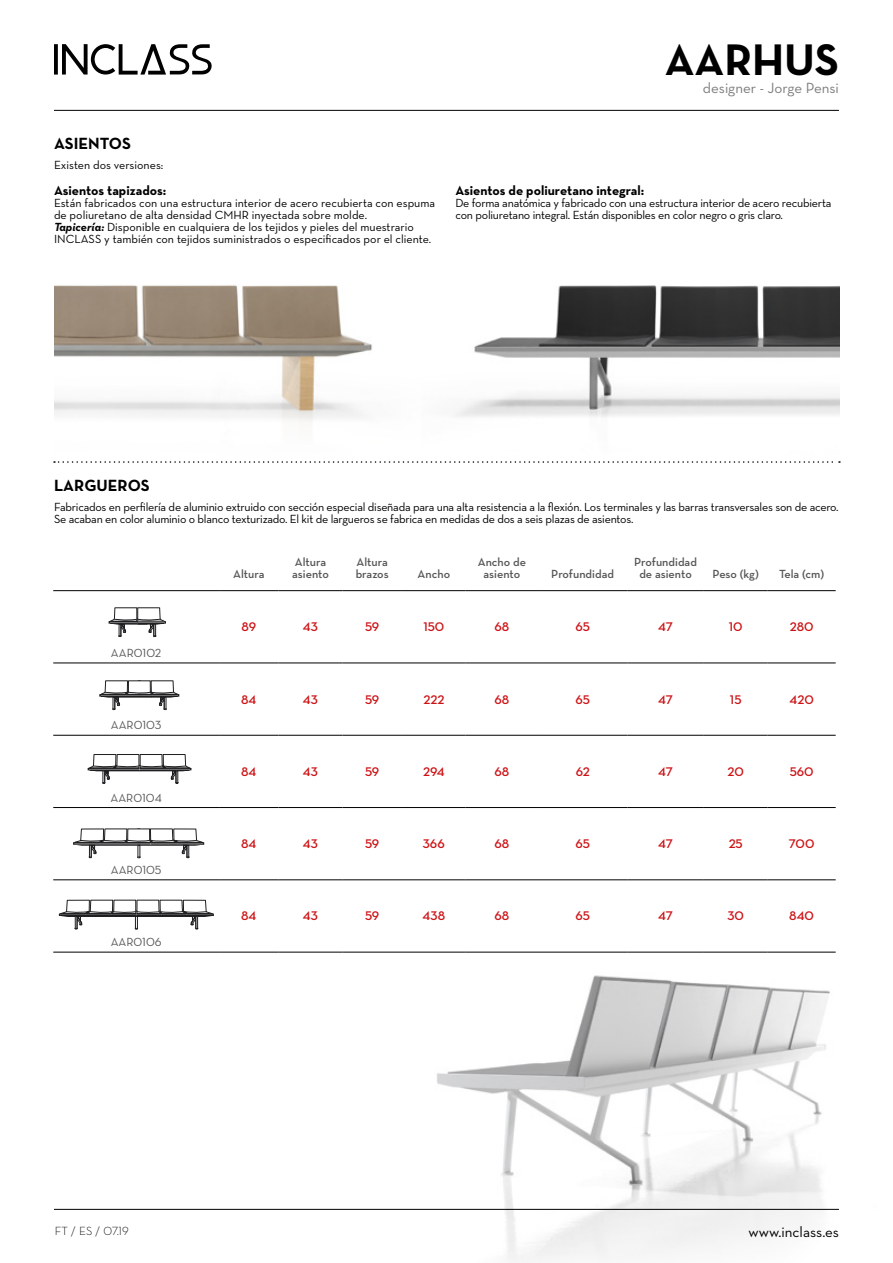
<style>
.page{position:relative;width:893px;height:1263px;background:#fff}
.page>*{position:absolute;margin:0;border:0;box-sizing:border-box;transform-origin:0 0}
.t1{font:700 45px "Neutra Text";color:#000}
.t2{font:700 16.5px "Neutra Text";color:#000}
.t3{font:15px "Neutra Text";color:#7d7d7d}
.t4{font:15px "Neutra Text";color:#000}
.t5{font:700 13.5px "Neutra Text";color:#000}
.t6{font:12.75px "Neutra Text Demi Alt";color:#cd1316}
.t7{font:12px/12px "Neutra Text";letter-spacing:-.02em;color:#000}
.t8{font:12px/12px "Neutra Text";color:#000}
.t9{font:600 12px/12px "Neutra Text";color:#565656}
.t10{font:12px "Neutra Text Book Alt";color:#565656}
.t11{font:300 12px "Neutra Text";color:#000}
.s1{font-weight:700;font-style:italic}
.s2{font-family:"Neutra Text Light Alt";font-weight:400}
</style>
<div class="page">
<img style="left:424px;top:975px;width:415px;height:287px">
<svg style="left:54px;top:461px;width:786px;height:2px"></svg>
<img style="left:54px;top:285px;width:318px;height:137px">
<hr style="left:53px;top:590px;width:166px;height:1px;background:#000">
<hr style="left:53px;top:952px;width:166px;height:1px;background:#000">
<hr style="left:219px;top:952px;width:60px;height:1px;background:#000">
<hr style="left:279px;top:952px;width:63px;height:1px;background:#000">
<hr style="left:342px;top:952px;width:60px;height:1px;background:#000">
<hr style="left:402px;top:952px;width:64px;height:1px;background:#000">
<hr style="left:466px;top:952px;width:72px;height:1px;background:#000">
<hr style="left:538px;top:952px;width:89px;height:1px;background:#000">
<hr style="left:627px;top:952px;width:77px;height:1px;background:#000">
<hr style="left:704px;top:952px;width:64px;height:1px;background:#000">
<hr style="left:768px;top:952px;width:68px;height:1px;background:#000">
<hr style="left:53px;top:663px;width:166px;height:1px;background:#000">
<hr style="left:219px;top:663px;width:60px;height:1px;background:#000">
<hr style="left:279px;top:663px;width:63px;height:1px;background:#000">
<hr style="left:342px;top:663px;width:60px;height:1px;background:#000">
<hr style="left:402px;top:663px;width:64px;height:1px;background:#000">
<hr style="left:466px;top:663px;width:72px;height:1px;background:#000">
<hr style="left:538px;top:663px;width:89px;height:1px;background:#000">
<hr style="left:627px;top:663px;width:77px;height:1px;background:#000">
<hr style="left:704px;top:663px;width:64px;height:1px;background:#000">
<hr style="left:768px;top:663px;width:68px;height:1px;background:#000">
<hr style="left:53px;top:735px;width:166px;height:1px;background:#000">
<hr style="left:219px;top:735px;width:60px;height:1px;background:#000">
<hr style="left:279px;top:735px;width:63px;height:1px;background:#000">
<hr style="left:342px;top:735px;width:60px;height:1px;background:#000">
<hr style="left:402px;top:735px;width:64px;height:1px;background:#000">
<hr style="left:466px;top:735px;width:72px;height:1px;background:#000">
<hr style="left:538px;top:735px;width:89px;height:1px;background:#000">
<hr style="left:627px;top:735px;width:77px;height:1px;background:#000">
<hr style="left:704px;top:735px;width:64px;height:1px;background:#000">
<hr style="left:768px;top:735px;width:68px;height:1px;background:#000">
<hr style="left:53px;top:807px;width:166px;height:1px;background:#000">
<hr style="left:219px;top:807px;width:60px;height:1px;background:#000">
<hr style="left:279px;top:807px;width:63px;height:1px;background:#000">
<hr style="left:342px;top:807px;width:60px;height:1px;background:#000">
<hr style="left:402px;top:807px;width:64px;height:1px;background:#000">
<hr style="left:466px;top:807px;width:72px;height:1px;background:#000">
<hr style="left:538px;top:807px;width:89px;height:1px;background:#000">
<hr style="left:627px;top:807px;width:77px;height:1px;background:#000">
<hr style="left:704px;top:807px;width:64px;height:1px;background:#000">
<hr style="left:768px;top:807px;width:68px;height:1px;background:#000">
<hr style="left:53px;top:879px;width:166px;height:1px;background:#000">
<hr style="left:219px;top:879px;width:60px;height:1px;background:#000">
<hr style="left:279px;top:879px;width:63px;height:1px;background:#000">
<hr style="left:342px;top:879px;width:60px;height:1px;background:#000">
<hr style="left:402px;top:879px;width:64px;height:1px;background:#000">
<hr style="left:466px;top:879px;width:72px;height:1px;background:#000">
<hr style="left:538px;top:879px;width:89px;height:1px;background:#000">
<hr style="left:627px;top:879px;width:77px;height:1px;background:#000">
<hr style="left:704px;top:879px;width:64px;height:1px;background:#000">
<hr style="left:768px;top:879px;width:68px;height:1px;background:#000">
<hr style="left:219px;top:590px;width:60px;height:1px;background:#000">
<hr style="left:279px;top:590px;width:63px;height:1px;background:#000">
<hr style="left:342px;top:590px;width:60px;height:1px;background:#000">
<hr style="left:402px;top:590px;width:64px;height:1px;background:#000">
<hr style="left:466px;top:590px;width:72px;height:1px;background:#000">
<hr style="left:538px;top:590px;width:89px;height:1px;background:#000">
<hr style="left:627px;top:590px;width:77px;height:1px;background:#000">
<hr style="left:704px;top:590px;width:64px;height:1px;background:#000">
<hr style="left:768px;top:590px;width:68px;height:1px;background:#000">
<img style="left:455px;top:285px;width:384px;height:132px">
<svg style="left:98px;top:607px;width:83px;height:104px"></svg>
<svg style="left:71px;top:734px;width:135px;height:125px"></svg>
<svg style="left:57px;top:879px;width:158px;height:51px"></svg>
<hr style="left:54px;top:110px;width:785px;height:1px;background:#000">
<svg style="left:54px;top:44px;width:158px;height:31px"></svg>
<hr style="left:54px;top:1209px;width:785px;height:1px;background:#000">
<h2 class="t2" style="left:54px;top:133px;width:78px">ASIENTOS</h2>
<p class="t8" style="left:54px;top:159px;width:111px">Existen dos versiones:</p>
<p class="t5" style="left:54px;top:182px;width:114px">Asientos tapizados:</p>
<p class="t8" style="left:54px;top:196px;width:383px">Están fabricados con una estructura interior de acero recubierta con espuma de poliuretano de alta densidad CMHR inyectada sobre molde.<br><span class="s1">Tapicería:</span> Disponible en cualquiera de los tejidos y pieles del muestrario INCLASS y también con tejidos suministrados o especificados por el cliente.</p>
<h1 class="t1" style="left:665px;top:32px;width:176px">AARHUS</h1>
<p class="t3" style="left:703px;top:79px;width:138px">designer - Jorge Pensi</p>
<p class="t5" style="left:455px;top:182px;width:190px">Asientos de poliuretano integral:</p>
<p class="t7" style="left:455px;top:196px;width:377px">De forma anatómica y fabricado con una estructura interior de acero recubierta con poliuretano integral. Están disponibles en color negro o gris claro.</p>
<h2 class="t2" style="left:54px;top:475px;width:97px">LARGUEROS</h2>
<p class="t7" style="left:54px;top:501px;width:786px">Fabricados en perfilería de aluminio extruido con sección especial diseñada para una alta resistencia a la flexión. Los terminales y las barras transversales son de acero.<br>Se acaban en color aluminio o blanco texturizado. El kit de largueros se fabrica en medidas de dos a seis plazas de asientos.</p>
<p class="t9" style="left:233px;top:568px;width:33px">Altura</p>
<p class="t9" style="left:292px;top:556px;width:38px">Altura asiento</p>
<p class="t9" style="left:356px;top:556px;width:35px">Altura brazos</p>
<p class="t9" style="left:418px;top:568px;width:34px">Ancho</p>
<p class="t9" style="left:478px;top:556px;width:50px;text-align:center">Ancho de asiento</p>
<p class="t9" style="left:551px;top:568px;width:64px">Profundidad</p>
<p class="t9" style="left:634px;top:556px;width:64px;text-align:center">Profundidad de asiento</p>
<p class="t9" style="left:713px;top:568px;width:48px">Peso (kg)</p>
<p class="t9" style="left:779px;top:568px;width:47px">Tela (cm)</p>
<p class="t10" style="left:111px;top:646px;width:52px">AAR0102</p>
<p class="t10" style="left:111px;top:718px;width:52px">AAR0103</p>
<p class="t10" style="left:111px;top:790px;width:53px">AAR0104</p>
<p class="t10" style="left:111px;top:862px;width:52px">AAR0105</p>
<p class="t10" style="left:111px;top:935px;width:52px">AAR0106</p>
<p class="t6" style="left:242px;top:619px;width:16px">89</p>
<p class="t6" style="left:303px;top:619px;width:17px">43</p>
<p class="t6" style="left:365px;top:619px;width:16px">59</p>
<p class="t6" style="left:423px;top:619px;width:23px">150</p>
<p class="t6" style="left:494px;top:619px;width:16px">68</p>
<p class="t6" style="left:575px;top:619px;width:16px">65</p>
<p class="t6" style="left:658px;top:619px;width:16px">47</p>
<p class="t6" style="left:729px;top:619px;width:15px">10</p>
<p class="t6" style="left:790px;top:619px;width:25px">280</p>
<p class="t6" style="left:241px;top:691px;width:17px">84</p>
<p class="t6" style="left:303px;top:691px;width:17px">43</p>
<p class="t6" style="left:365px;top:691px;width:16px">59</p>
<p class="t6" style="left:423px;top:691px;width:22px">222</p>
<p class="t6" style="left:494px;top:691px;width:16px">68</p>
<p class="t6" style="left:575px;top:691px;width:16px">65</p>
<p class="t6" style="left:658px;top:691px;width:16px">47</p>
<p class="t6" style="left:730px;top:691px;width:13px">15</p>
<p class="t6" style="left:790px;top:691px;width:26px">420</p>
<p class="t6" style="left:241px;top:764px;width:17px">84</p>
<p class="t6" style="left:303px;top:764px;width:17px">43</p>
<p class="t6" style="left:365px;top:764px;width:16px">59</p>
<p class="t6" style="left:423px;top:764px;width:23px">294</p>
<p class="t6" style="left:494px;top:764px;width:16px">68</p>
<p class="t6" style="left:576px;top:764px;width:16px">62</p>
<p class="t6" style="left:658px;top:764px;width:16px">47</p>
<p class="t6" style="left:728px;top:764px;width:18px">20</p>
<p class="t6" style="left:790px;top:764px;width:26px">560</p>
<p class="t6" style="left:241px;top:836px;width:17px">84</p>
<p class="t6" style="left:303px;top:836px;width:17px">43</p>
<p class="t6" style="left:365px;top:836px;width:16px">59</p>
<p class="t6" style="left:423px;top:836px;width:23px">366</p>
<p class="t6" style="left:494px;top:836px;width:16px">68</p>
<p class="t6" style="left:575px;top:836px;width:16px">65</p>
<p class="t6" style="left:658px;top:836px;width:16px">47</p>
<p class="t6" style="left:729px;top:836px;width:16px">25</p>
<p class="t6" style="left:789px;top:836px;width:27px">700</p>
<p class="t6" style="left:241px;top:908px;width:17px">84</p>
<p class="t6" style="left:303px;top:908px;width:17px">43</p>
<p class="t6" style="left:365px;top:908px;width:16px">59</p>
<p class="t6" style="left:423px;top:908px;width:24px">438</p>
<p class="t6" style="left:494px;top:908px;width:16px">68</p>
<p class="t6" style="left:575px;top:908px;width:16px">65</p>
<p class="t6" style="left:658px;top:908px;width:16px">47</p>
<p class="t6" style="left:727px;top:908px;width:18px">30</p>
<p class="t6" style="left:789px;top:908px;width:26px">840</p>
<p class="t11" style="left:55px;top:1224px;width:75px">FT / ES / <span class="s2">07.19</span></p>
<p class="t4" style="left:748px;top:1223px;width:92px">www.inclass.es</p>
</div>
